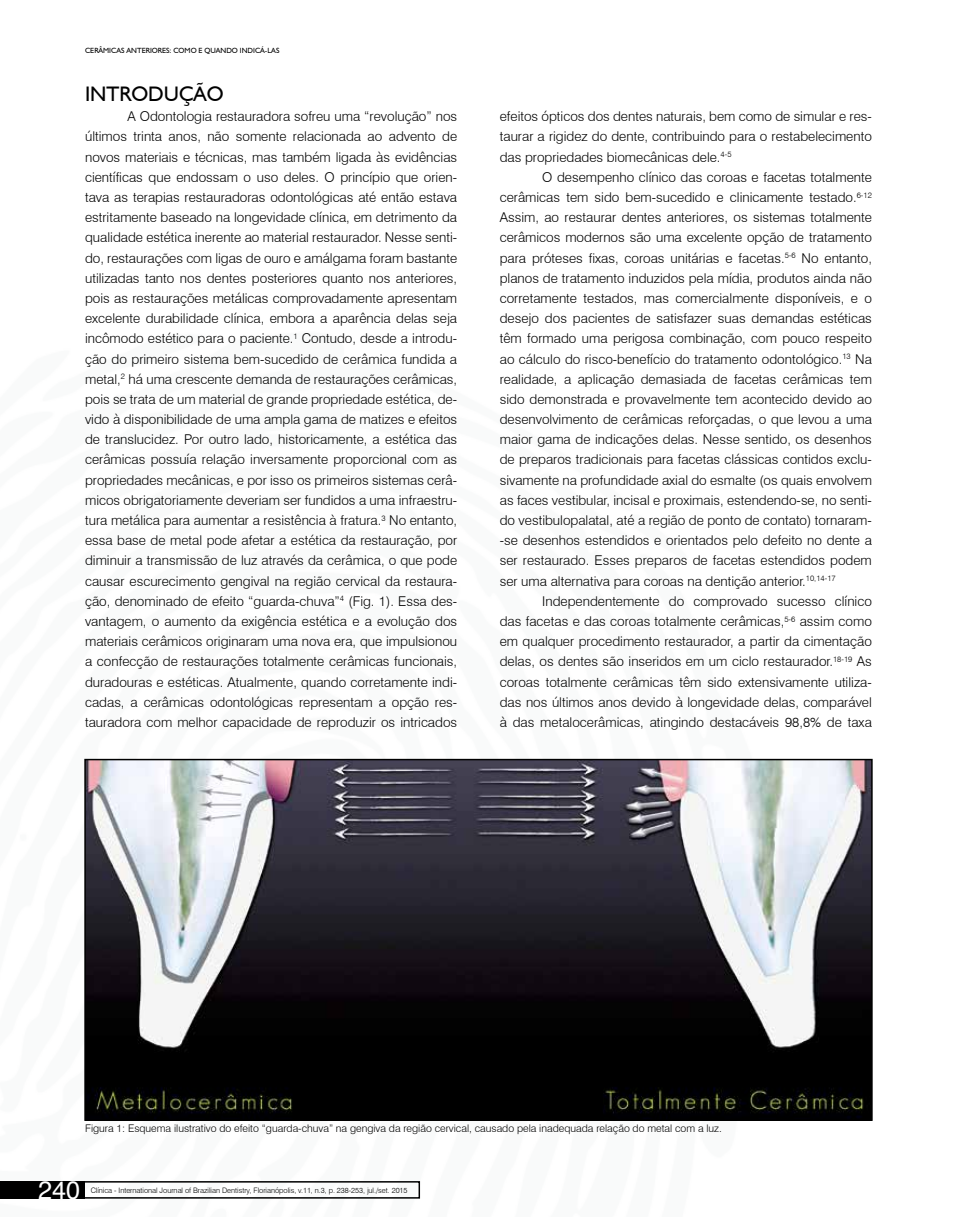
<style>
.page{position:relative;width:957px;height:1217px;background:#fff}
.page>*{position:absolute;margin:0;border:0;box-sizing:border-box;transform-origin:0 0}
.t1{font:25.2px "Helvetica";color:#fff}
.t2{font:21px "Humanist 521 BT";color:#000}
.t3{font:300 13.5px/20.1px "Swiss 721 BT";color:#000;text-align:justify}
.t4{font:300 10.5px "Swiss 721 BT";color:#000}
.t5{font:300 7.5px "Swiss 721 BT";letter-spacing:-.005em;color:#000}
.t6{font:7.5px "Humanist 521 BT";color:#000}
</style>
<div class="page">
<div style="left:0;top:1180px;width:420px;height:18px;border:2px solid #000"></div>
<div style="left:0;top:1180px;width:85px;height:18px;background:#000"></div>
<img style="left:87px;top:761px;width:782px;height:356px">
<div style="left:84px;top:758px;width:788px;height:362px;border:2px solid #000"></div>
<p class="t6" style="left:85px;top:46px;width:196px">CERÂMICAS ANTERIORES: COMO E QUANDO INDICÁ-LAS</p>
<h2 class="t2" style="left:85px;top:81px;width:140px">INTRODUÇÃO</h2>
<p class="t3" style="left:85px;top:106px;width:374px;text-indent:43px">A Odontologia restauradora sofreu uma “revolução” nos últimos trinta anos, não somente relacionada ao advento de novos materiais e técnicas, mas também ligada às evidências científicas que endossam o uso deles. O princípio que orien&shy;tava as terapias restauradoras odontológicas até então estava estritamente baseado na longevidade clínica, em detrimento da qualidade estética inerente ao material restaurador. Nesse senti&shy;do, restaurações com ligas de ouro e amálgama foram bastante utilizadas tanto nos dentes posteriores quanto nos anteriores, pois as restaurações metálicas comprovadamente apresentam excelente durabilidade clínica, embora a aparência delas seja incômodo estético para o paciente.<sup>1</sup> Contudo, desde a introdu&shy;ção do primeiro sistema bem-sucedido de cerâmica fundida a metal,<sup>2</sup> há uma crescente demanda de restaurações cerâmicas, pois se trata de um material de grande propriedade estética, de&shy;vido à disponibilidade de uma ampla gama de matizes e efeitos de translucidez. Por outro lado, historicamente, a estética das cerâmicas possuía relação inversamente proporcional com as propriedades mecânicas, e por isso os primeiros sistemas cerâ&shy;micos obrigatoriamente deveriam ser fundidos a uma infraestru&shy;tura metálica para aumentar a resistência à fratura.<sup>3</sup> No entanto, essa base de metal pode afetar a estética da restauração, por diminuir a transmissão de luz através da cerâmica, o que pode causar escurecimento gengival na região cervical da restaura&shy;ção, denominado de efeito “guarda-chuva”<sup>4</sup> (Fig. 1). Essa des&shy;vantagem, o aumento da exigência estética e a evolução dos materiais cerâmicos originaram uma nova era, que impulsionou a confecção de restaurações totalmente cerâmicas funcionais, duradouras e estéticas. Atualmente, quando corretamente indi&shy;cadas, a cerâmicas odontológicas representam a opção res&shy;tauradora com melhor capacidade de reproduzir os intricados</p>
<p class="t3" style="left:500px;top:106px;width:374px">efeitos ópticos dos dentes naturais, bem como de simular e res&shy;taurar a rigidez do dente, contribuindo para o restabelecimento das propriedades biomecânicas dele.<sup>4-5</sup></p>
<p class="t3" style="left:500px;top:167px;width:374px;text-indent:43px">O desempenho clínico das coroas e facetas totalmente cerâmicas tem sido bem-sucedido e clinicamente testado.<sup>6-12<br></sup>Assim, ao restaurar dentes anteriores, os sistemas totalmente cerâmicos modernos são uma excelente opção de tratamento para próteses fixas, coroas unitárias e facetas.<sup>5-6</sup> No entanto, planos de tratamento induzidos pela mídia, produtos ainda não corretamente testados, mas comercialmente disponíveis, e o desejo dos pacientes de satisfazer suas demandas estéticas têm formado uma perigosa combinação, com pouco respeito ao cálculo do risco-benefício do tratamento odontológico.<sup>13</sup> Na realidade, a aplicação demasiada de facetas cerâmicas tem sido demonstrada e provavelmente tem acontecido devido ao desenvolvimento de cerâmicas reforçadas, o que levou a uma maior gama de indicações delas. Nesse sentido, os desenhos de preparos tradicionais para facetas clássicas contidos exclu&shy;sivamente na profundidade axial do esmalte (os quais envolvem as faces vestibular, incisal e proximais, estendendo-se, no senti&shy;do vestibulopalatal, até a região de ponto de contato) tornaram--se desenhos estendidos e orientados pelo defeito no dente a ser restaurado. Esses preparos de facetas estendidos podem ser uma alternativa para coroas na dentição anterior.<sup>10,14-17</sup></p>
<p class="t3" style="left:500px;top:590px;width:374px;text-indent:43px">Independentemente do comprovado sucesso clínico das facetas e das coroas totalmente cerâmicas,<sup>5-6</sup> assim como em qualquer procedimento restaurador, a partir da cimentação delas, os dentes são inseridos em um ciclo restaurador.<sup>18-19</sup> As coroas totalmente cerâmicas têm sido extensivamente utiliza&shy;das nos últimos anos devido à longevidade delas, comparável à das metalocerâmicas, atingindo destacáveis 98,8% de taxa</p>
<p class="t4" style="left:85px;top:1121px;width:638px">Figura 1: Esquema ilustrativo do efeito “guarda-chuva” na gengiva da região cervical, causado pela inadequada relação do metal com a luz.</p>
<h1 class="t1" style="left:38px;top:1170px;width:44px">240</h1>
<p class="t5" style="left:91px;top:1185px;width:318px">Clínica - International Journal of Brazilian Dentistry, Florianópolis, v.11, n.3, p. 238-253, jul./set. 2015</p>
</div>
